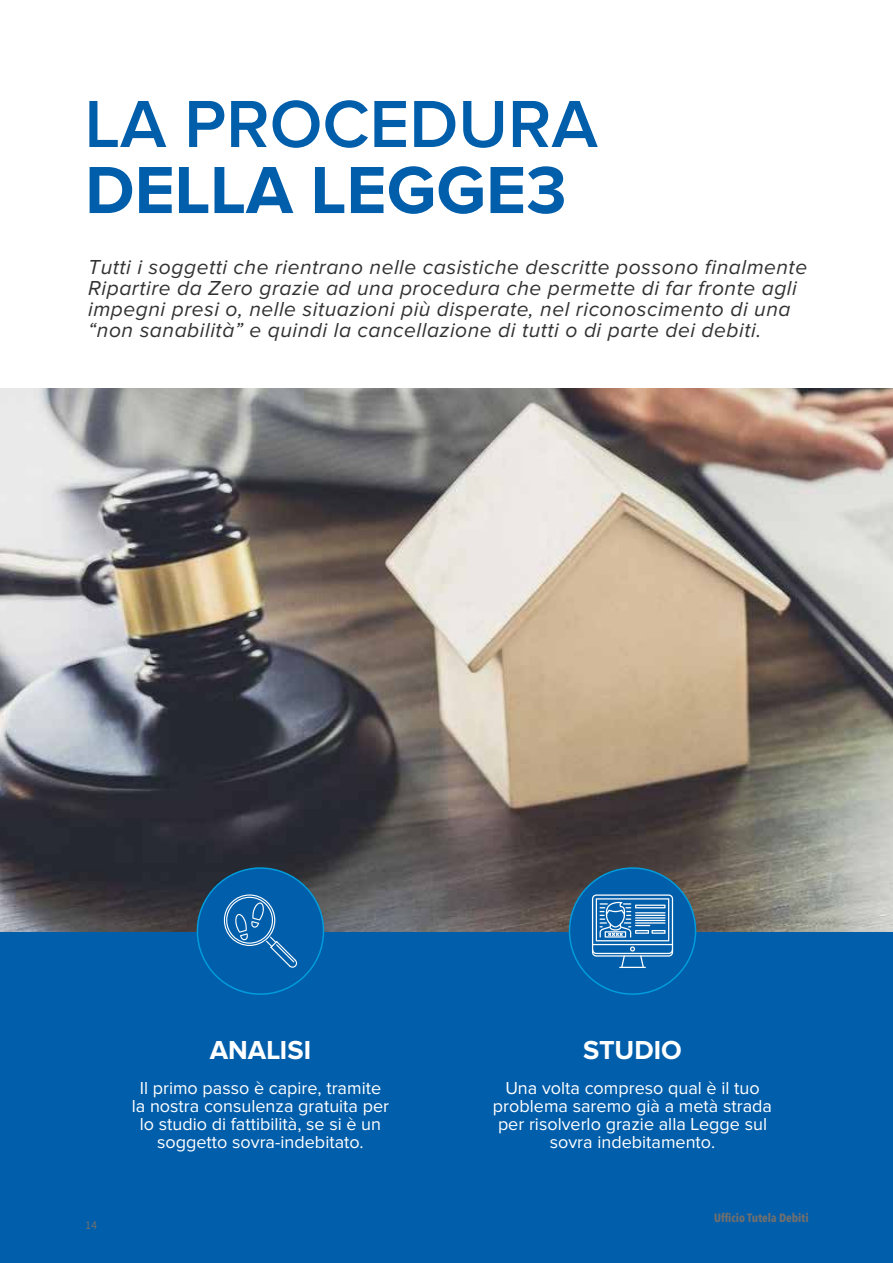
<style>
.page{position:relative;width:893px;height:1263px;background:#fff}
.page>*{position:absolute;margin:0;border:0;box-sizing:border-box;transform-origin:0 0}
.t1{font:600 69px "Proxima Nova";color:#005eab}
.t2{font:700 69px "Proxima Nova";color:#005eab}
.t3{font:700 27px "Proxima Nova";color:#fff}
.t4{font:italic 21px/21px "Proxima Nova";letter-spacing:.025em;color:#333232}
.t5{font:18px/18px "Proxima Nova";color:#fff;text-align:center}
.t6{font:700 12px "Avenir Next Condensed";color:#706f6e}
.t7{font:12px "Source Sans Pro";color:#706f6e}
</style>
<div class="page">
<div style="left:0;top:931px;width:893px;height:332px;background:#005eab"></div>
<img style="left:0;top:388px;width:893px;height:543px">
<div style="left:569px;top:868px;width:127px;height:126px;background:#005eab;border-radius:50%"></div>
<div style="left:197px;top:868px;width:126px;height:126px;background:#005eab;border-radius:50%"></div>
<svg style="left:223px;top:894px;width:74px;height:74px"></svg>
<svg style="left:592px;top:894px;width:81px;height:74px"></svg>
<h1 class="t1" style="left:85px;top:92px;width:514px">LA PROCEDURA</h1>
<h1 class="t2" style="left:85px;top:151px;width:483px">DELLA LEGGE3</h1>
<p class="t4" style="left:88px;top:257px;width:720px">Tutti i soggetti che rientrano nelle casistiche descritte possono finalmente Ripartire da Zero grazie ad una procedura che permette di far fronte agli impegni presi o, nelle situazioni più disperate, nel riconoscimento di una “non sanabilità” e quindi la cancellazione di tutti o di parte dei debiti.</p>
<p class="t7" style="left:85px;top:1218px;width:13px">14</p>
<p class="t3" style="left:210px;top:1034px;width:103px">ANALISI</p>
<p class="t5" style="left:132px;top:1080px;width:259px">Il primo passo è capire, tramite la nostra consulenza gratuita per lo studio di fattibilità, se si è un soggetto sovra-indebitato.</p>
<p class="t3" style="left:583px;top:1034px;width:100px">STUDIO</p>
<p class="t5" style="left:493px;top:1080px;width:281px">Una volta compreso qual è il tuo problema saremo già a metà strada per risolverlo grazie alla Legge sul sovra indebitamento.</p>
<p class="t6" style="left:714px;top:1211px;width:96px">Ufficio Tutela Debiti</p>
</div>
